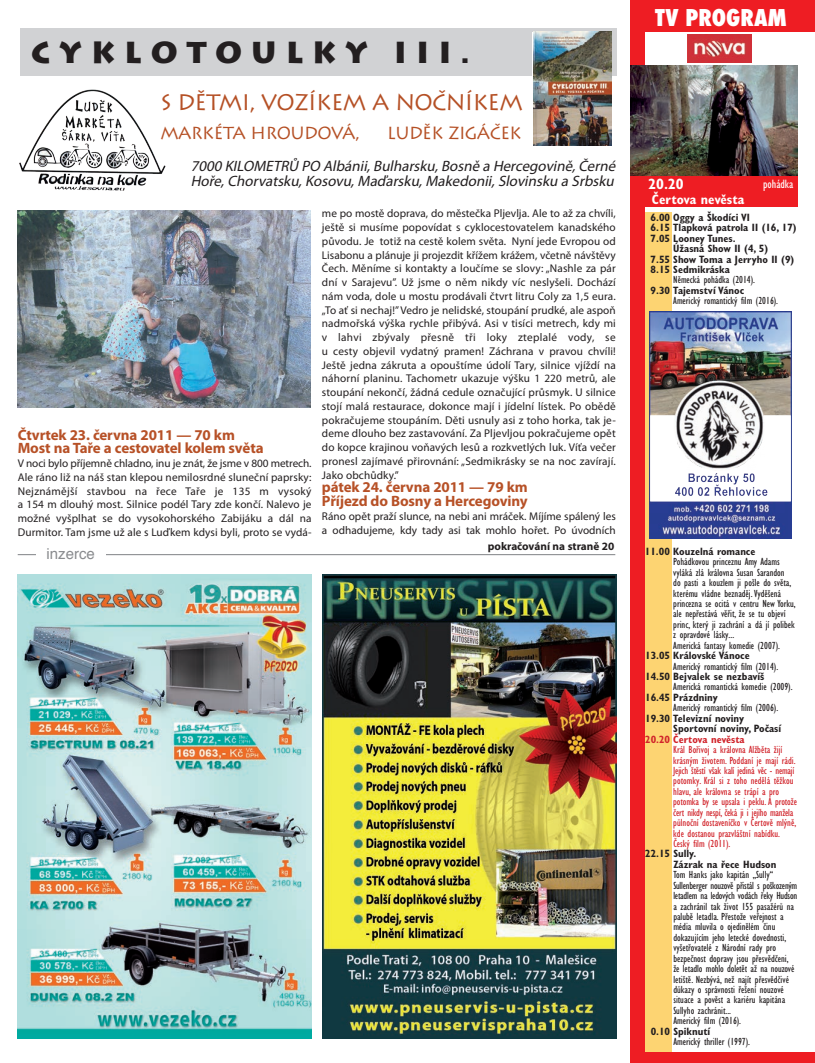
<style>
.page{position:relative;width:815px;height:1063px;background:#fff}
.page>*{position:absolute;margin:0;border:0;box-sizing:border-box;transform-origin:0 0}
.t1{font:900 30px "Lithos CE";letter-spacing:.3em;color:#231f20}
.t2{font:22.5px "Lithos CE";letter-spacing:-.03em;color:#b55025;scale:.96 1}
.t3{font:800 condensed 22.5px "Futura";color:#fff}
.t4{font:17.5px "Lithos CE";letter-spacing:-.03em;color:#b55025;scale:.96 1}
.t5{font:italic 15px/15px "Myriad Pro";color:#231f20}
.t6{font:700 15px/13.8px "Myriad Pro";letter-spacing:-.01em;color:#b75127}
.t7{font:15px "Helvetica";color:#8a8c8f}
.t8{font:700 condensed 15px "Gill Sans CE";color:#fff}
.t9{font:700 condensed 13.75px "Gill Sans CE";color:#fff}
.t10{font:condensed 12.5px "Gill Sans CE";color:#fff}
.t11{font:11.25px/13.8px "Myriad Pro";color:#231f20;text-align:justify}
.t12{font:700 11.25px "Myriad Pro";color:#231f20}
.t13{font:condensed 10.62px/10.4px "Gill Sans CE";color:#231f20}
.t14{font:condensed 10.62px/10.4px "Gill Sans CE";color:#d1232a}
.t15{font:700 condensed 10.62px/10.4px "Gill Sans CE";color:#231f20}
.t16{font:700 condensed 10.62px "Gill Sans CE";color:#d1232a}
</style>
<div class="page">
<div style="left:631px;top:0;width:184px;height:32px;background:#ee1d23"></div>
<div style="left:631px;top:175px;width:166px;height:32px;background:#ee1d23"></div>
<img style="left:687px;top:34px;width:64px;height:29px">
<div style="left:631px;top:0;width:14px;height:1063px;background:#ee1d23"></div>
<div style="left:631px;top:1052px;width:184px;height:11px;background:#ee1d23"></div>
<div style="left:645px;top:213px;width:26px;height:839px;background:#fdd472"></div>
<img style="left:631px;top:66px;width:166px;height:109px">
<img style="left:18px;top:574px;width:294px;height:464px">
<img style="left:323px;top:574px;width:294px;height:464px">
<img style="left:649px;top:312px;width:142px;height:227px">
<hr style="left:18px;top:554px;width:597px;height:1px;background:#808285">
<div style="left:36px;top:547px;width:69px;height:21px;background:#fff"></div>
<div style="left:20px;top:28px;width:597px;height:48px;background:#d1d2d4"></div>
<img style="left:19px;top:89px;width:147px;height:102px">
<svg style="left:532px;top:32px;width:80px;height:114px"></svg>
<img style="left:533px;top:32px;width:78px;height:114px">
<img style="left:18px;top:210px;width:292px;height:198px">
<h1 class="t1" style="left:31px;top:34px;width:440px">CYKLOTOULKY III.</h1>
<h2 class="t2" style="left:160px;top:89px;width:379px">S DĚTMI, VOZÍKEM A NOČNÍKEM</h2>
<h3 class="t4" style="left:160px;top:123px;width:209px">MARKÉTA HROUDOVÁ,</h3>
<h3 class="t4" style="left:387px;top:123px;width:142px">LUDĚK ZIGÁČEK</h3>
<h3 class="t5" style="left:191px;top:158px;width:429px">7000 KILOMETRŮ PO Albánii,Bulharsku,Bosně a Hercegovině,Černé<br>Hoře,Chorvatsku,Kosovu,Maďarsku,Makedonii,Slovinsku a Srbsku</h3>
<h3 class="t6" style="left:18px;top:427px;width:247px">Čtvrtek 23. června 2011 — 70 km<br>Most na Taře a cestovatel kolem světa</h3>
<p class="t11" style="left:18px;top:456px;width:295px">V noci bylo příjemně chladno, inu je znát, že jsme v 800 metrech.<br>Ale ráno liž na náš stan klepou nemilosrdné sluneční paprsky:<br>Nejznámější stavbou na řece Taře je 135 m vysoký a 154 m dlouhý most. Silnice podél Tary zde končí. Nalevo je možné vyšplhat se do vysokohorského Zabijáku a dál na Durmitor. Tam jsme už ale s Luďkem kdysi byli, proto se vydá-</p>
<h3 class="t7" style="left:47px;top:542px;width:50px">inzerce</h3>
<p class="t11" style="left:322px;top:207px;width:295px">me po mostě doprava, do městečka Pljevlja. Ale to až za chvíli, ještě si musíme popovídat s cyklocestovatelem kanadského původu. Je totiž na cestě kolem světa. Nyní jede Evropou od Lisabonu a plánuje ji projezdit křížem krážem, včetně návštěvy Čech. Měníme si kontakty a loučíme se slovy: „Nashle za pár dní v Sarajevu”. Už jsme o něm nikdy víc neslyšeli. Dochází nám voda, dole u mostu prodávali čtvrt litru Coly za 1,5 eura. „To ať si nechaj!” Vedro je nelidské, stoupání prudké, ale aspoň nadmořská výška rychle přibývá. Asi v tisíci metrech, kdy mi v lahvi zbývaly přesně tři loky zteplalé vody, se u cesty objevil vydatný pramen! Záchrana v pravou chvíli!<br>Ještě jedna zákruta a opouštíme údolí Tary, silnice vjíždí na náhorní planinu. Tachometr ukazuje výšku 1 220 metrů, ale stoupání nekončí, žádná cedule označující průsmyk. U silnice stojí malá restaurace, dokonce mají i jídelní lístek. Po obědě pokračujeme stoupáním. Děti usnuly asi z toho horka, tak je&shy;deme dlouho bez zastavování. Za Pljevljou pokračujeme opět do kopce krajinou voňavých lesů a rozkvetlých luk. Víťa večer pronesl zajímavé přirovnání: „Sedmikrásky se na noc zavírají.<br>Jako obchůdky.”</p>
<h3 class="t6" style="left:322px;top:480px;width:207px">pátek 24. června 2011 — 79 km<br>Příjezd do Bosny a Hercegoviny</h3>
<p class="t11" style="left:322px;top:509px;width:295px">Ráno opět praží slunce, na nebi ani mráček. Míjíme spálený les a odhadujeme, kdy tady asi tak mohlo hořet. Po úvodních</p>
<p class="t12" style="left:488px;top:539px;width:128px">pokračování na straně 20</p>
<h2 class="t3" style="left:655px;top:2px;width:133px">TV PROGRAM</h2>
<h3 class="t8" style="left:648px;top:175px;width:37px">20.20</h3>
<p class="t9" style="left:652px;top:191px;width:94px">Čertova nevěsta</p>
<p class="t10" style="left:763px;top:176px;width:32px">pohádka</p>
<p class="t15" style="left:651px;top:212px;width:101px">6.00 Oggy a Škodíci VI</p>
<p class="t15" style="left:651px;top:223px;width:148px">6.15 Tlapková patrola II (16, 17)</p>
<p class="t15" style="left:651px;top:233px;width:86px">7.05 Looney Tunes.</p>
<p class="t15" style="left:673px;top:243px;width:96px">Úžasná Show II (4, 5)</p>
<p class="t15" style="left:651px;top:254px;width:145px">7.55 Show Toma a Jerryho II (9)</p>
<p class="t15" style="left:651px;top:264px;width:81px">8.15 Sedmikráska</p>
<p class="t13" style="left:673px;top:275px;width:83px">Německá pohádka (2014).</p>
<p class="t15" style="left:651px;top:285px;width:95px">9.30 Tajemství Vánoc</p>
<p class="t13" style="left:673px;top:296px;width:106px">Americký romantický film (2016).</p>
<p class="t15" style="left:645px;top:546px;width:112px">11.00 Kouzelná romance</p>
<p class="t13" style="left:673px;top:557px;width:124px">Pohádkovou princeznu Amy Adams vyláká zlá královna Susan Sarandon<br>do pasti a kouzlem ji pošle do světa, kterému vládne beznaděj.Vyděšená princezna se ocitá v centru New Yorku, ale nepřestává věřit, že se tu objeví princ, který ji zachrání a dá jí polibek z opravdové lásky...<br>Americká fantasy komedie (2007).</p>
<p class="t15" style="left:645px;top:650px;width:106px">13.05 Královské Vánoce</p>
<p class="t13" style="left:673px;top:661px;width:106px">Americký romantický film (2014).</p>
<p class="t15" style="left:645px;top:671px;width:121px">14.50 Bejvalek se nezbavíš</p>
<p class="t13" style="left:673px;top:682px;width:121px">Americká romantická komedie (2009).</p>
<p class="t15" style="left:645px;top:692px;width:74px">16.45 Prázdniny</p>
<p class="t13" style="left:673px;top:703px;width:106px">Americký romantický film (2006).</p>
<p class="t15" style="left:673px;top:713px;width:109px;text-indent:-28px">19.30 Televizní noviny<br>Sportovní noviny, Počasí</p>
<p class="t16" style="left:645px;top:733px;width:101px">20.20 Čertova nevěsta</p>
<p class="t14" style="left:673px;top:744px;width:125px">Král Bořivoj a královna Alžběta žijí krásným životem. Poddaní je mají rádi.<br>Jejich štěstí však kalí jediná věc - nemají potomky. Král si z toho nedělá těžkou hlavu, ale královna se trápí a pro potomka by se upsala i peklu. A protože čert nikdy nespí, čeká ji i jejího manžela půlnoční dostaveníčko v Čertově mlýně, kde dostanou prazvláštní nabídku.<br>Český film (2011).</p>
<p class="t15" style="left:673px;top:849px;width:105px;text-indent:-28px">22.15 Sully.<br>Zázrak na řece Hudson</p>
<p class="t13" style="left:673px;top:870px;width:125px">Tom Hanks jako kapitán „Sully“ Sullenberger nouzově přistál s poškozeným letadlem na ledových vodách řeky Hudson a zachránil tak život 155 pasažérů na palubě letadla. Přestože veřejnost a média mluvila o ojedinělém činu dokazujícím jeho letecké dovednosti, vyšetřovatelé z Národní rady pro bezpečnost dopravy jsou přesvědčeni, že letadlo mohlo doletět až na nouzové letiště. Nezbývá, než najít přesvědčivé důkazy o správnosti řešení nouzové situace a pověst a kariéru kapitána Sullyho zachránit...<br>Americký film (2016).</p>
<p class="t15" style="left:651px;top:1026px;width:61px">0.10 Spiknutí</p>
<p class="t13" style="left:673px;top:1037px;width:78px">Americký thriller (1997).</p>
</div>
